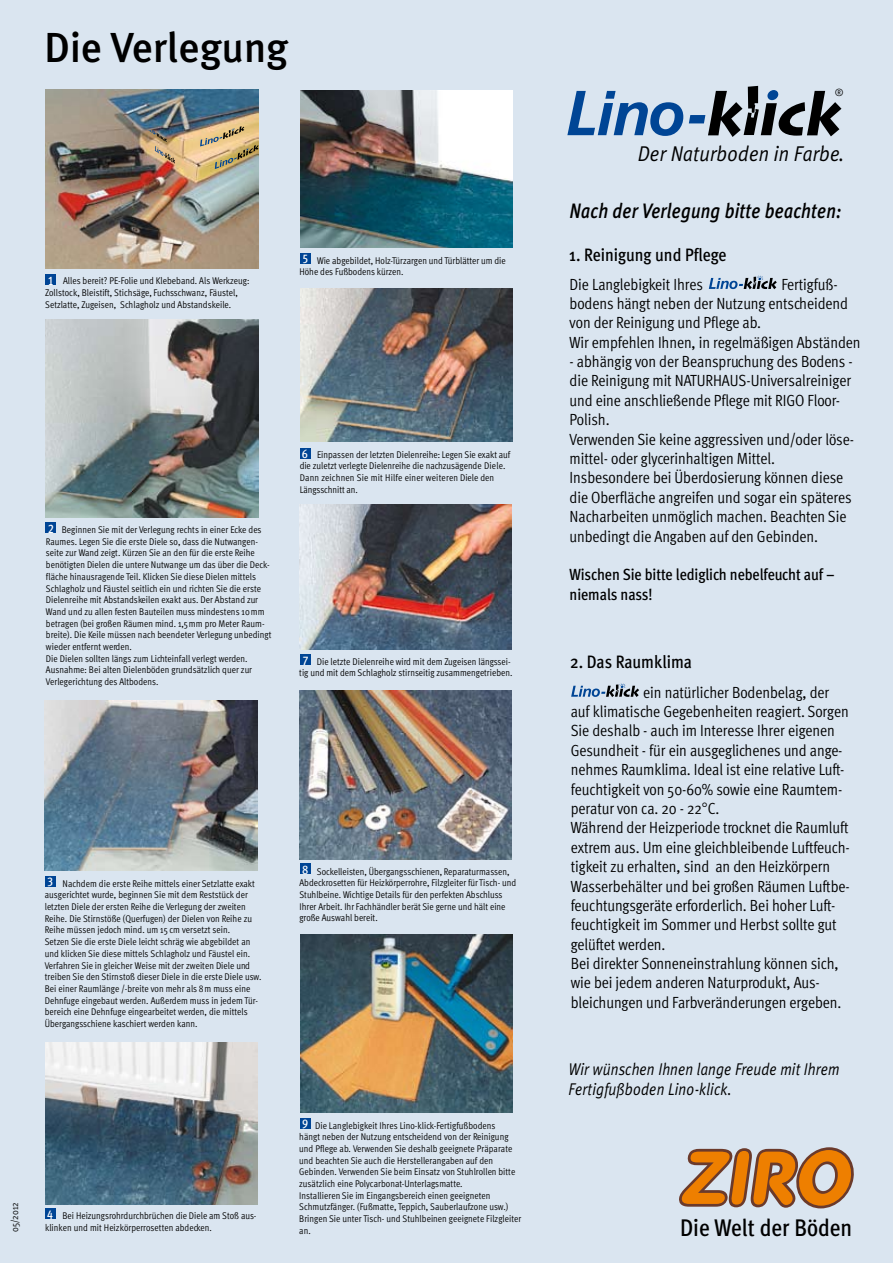
<style>
.page{position:relative;width:893px;height:1263px;background:#dae5f0}
.page>*{position:absolute;margin:0;border:0;box-sizing:border-box;transform-origin:0 0}
.t1{font:500 42px "Meta Plus";color:#000}
.t2{font:500 24.15px "Meta Cond";color:#000}
.t3{font:italic 21.45px "Meta Plus Normal";letter-spacing:.01em;color:#000;scale:.9 1}
.t4{font:italic 500 20.85px "Meta Plus";letter-spacing:.01em;color:#000;scale:.85 1}
.t5{font:500 18px "Meta Cond";color:#000}
.t6{font:italic 16.95px/20.4px "Meta Plus Normal";letter-spacing:.01em;color:#000;scale:.85 1}
.t7{font:16.2px/19.4px "Meta Cond Normal";letter-spacing:-.005em;color:#000}
.t8{font:500 16.2px/19.4px "Meta Cond";letter-spacing:-.005em;color:#000}
.t9{font:500 12.45px "Meta Cond";color:#fff}
.t10{font:12.45px "Meta Cond Medium LF";color:#fff}
.t11{font:10.2px "Meta Plus Normal";color:#000}
.t12{font:9.75px/11.7px "Meta Cond Normal";letter-spacing:.005em;color:#000}
</style>
<div class="page">
<img style="left:46px;top:90px;width:212px;height:178px">
<svg style="left:200px;top:126px;width:59px;height:43px;background:#c6af80"></svg>
<img style="left:299px;top:690px;width:213px;height:170px">
<img style="left:300px;top:935px;width:213px;height:177px">
<img style="left:46px;top:320px;width:212px;height:197px">
<img style="left:300px;top:91px;width:213px;height:156px">
<img style="left:300px;top:288px;width:212px;height:154px">
<img style="left:299px;top:505px;width:213px;height:144px">
<img style="left:45px;top:701px;width:212px;height:170px">
<img style="left:45px;top:1042px;width:213px;height:162px">
<div style="left:45px;top:274px;width:11px;height:11px;background:#004595"></div>
<div style="left:300px;top:253px;width:11px;height:11px;background:#004595"></div>
<div style="left:300px;top:448px;width:11px;height:10px;background:#004595"></div>
<div style="left:300px;top:654px;width:11px;height:11px;background:#004595"></div>
<div style="left:300px;top:863px;width:11px;height:11px;background:#004595"></div>
<div style="left:300px;top:1118px;width:11px;height:10px;background:#004595"></div>
<div style="left:45px;top:522px;width:11px;height:11px;background:#004595"></div>
<div style="left:45px;top:876px;width:11px;height:11px;background:#004595"></div>
<div style="left:45px;top:1208px;width:11px;height:11px;background:#004595"></div>
<svg style="left:679px;top:1147px;width:175px;height:61px"></svg>
<svg style="left:709px;top:275px;width:68px;height:14px"></svg>
<svg style="left:571px;top:683px;width:68px;height:14px"></svg>
<svg style="left:567px;top:91px;width:116px;height:45px"></svg>
<svg style="left:689px;top:86px;width:152px;height:51px"></svg>
<svg style="left:147px;top:130px;width:28px;height:34px"></svg>
<h1 class="t1" style="left:44px;top:23px;width:246px">Die Verlegung</h1>
<p class="t10" style="left:48px;top:273px;width:8px">1</p>
<p class="t12" style="left:45px;top:275px;width:206px;text-indent:18px">Alles bereit? PE-Folie und Klebeband. Als Werkzeug:<br>Zollstock, Bleistift, Stichsäge, Fuchsschwanz, Fäustel,<br>Setzlatte, Zugeisen, Schlagholz und Abstandskeile.</p>
<p class="t9" style="left:303px;top:250px;width:7px">5</p>
<p class="t12" style="left:300px;top:254px;width:208px;text-indent:18px">Wie abgebildet, Holz-Türzargen und Türblätter um die<br>Höhe des Fußbodens kürzen.</p>
<p class="t10" style="left:48px;top:522px;width:8px">2</p>
<p class="t12" style="left:46px;top:524px;width:227px;text-indent:16px">Beginnen Sie mit der Verlegung rechts in einer Ecke des Raumes. Legen Sie die erste Diele so, dass die Nutwangen&shy;seite zur Wand zeigt. Kürzen Sie an den für die erste Reihe benötigten Dielen die untere Nutwange um das über die Deck&shy;fläche hinausragende Teil. Klicken Sie diese Dielen mittels Schlagholz und Fäustel seitlich ein und richten Sie die erste Dielenreihe mit Abstandskeilen exakt aus. Der Abstand zur Wand und zu allen festen Bauteilen muss mindestens 10mm betragen (bei großen Räumen mind. 1,5mm pro Meter Raum&shy;breite). Die Keile müssen nach beendeter Verlegung unbedingt wieder entfernt werden.<br>Die Dielen sollten längs zum Lichteinfall verlegt werden.<br>Ausnahme: Bei alten Dielenböden grundsätzlich quer zur Verlegerichtung des Altbodens.</p>
<p class="t9" style="left:302px;top:446px;width:8px">6</p>
<p class="t12" style="left:300px;top:448px;width:212px;text-indent:17px">Einpassen der letzten Dielenreihe: Legen Sie exakt auf die zuletzt verlegte Dielenreihe die nachzusägende Diele.<br>Dann zeichnen Sie mit Hilfe einer weiteren Diele den Längsschnitt an.</p>
<p class="t9" style="left:303px;top:651px;width:7px">7</p>
<p class="t12" style="left:299px;top:655px;width:215px;text-align:right">Die letzte Dielenreihe wird mit dem Zugeisen längssei-<br>tig und mit dem Schlagholz stirnseitig zusammengetrieben.</p>
<p class="t9" style="left:48px;top:873px;width:7px">3</p>
<p class="t12" style="left:45px;top:877px;width:218px;text-indent:18px">Nachdem die erste Reihe mittels einer Setzlatte exakt ausgerichtet wurde, beginnen Sie mit dem Reststück der letzten Diele der ersten Reihe die Verlegung der zweiten Reihe. Die Stirnstöße (Querfugen) der Dielen von Reihe zu Reihe müssen jedoch mind. um 15 cm versetzt sein.<br>Setzen Sie die erste Diele leicht schräg wie abgebildet an und klicken Sie diese mittels Schlagholz und Fäustel ein.<br>Verfahren Sie in gleicher Weise mit der zweiten Diele und treiben Sie den Stirnstoß dieser Diele in die erste Diele usw.<br>Bei einer Raumlänge /-breite von mehr als 8m muss eine Dehnfuge eingebaut werden. Außerdem muss in jedem Tür&shy;bereich eine Dehnfuge eingearbeitet werden, die mittels Übergangsschiene kaschiert werden kann.</p>
<p class="t12" style="left:9px;top:1232px;width:31px;rotate:-90deg">05/2012</p>
<p class="t9" style="left:47px;top:1205px;width:7px">4</p>
<p class="t12" style="left:45px;top:1210px;width:213px;text-indent:17px">Bei Heizungsrohrdurchbrüchen die Diele am Stoß aus&shy;klinken und mit Heizkörperrosetten abdecken.</p>
<p class="t9" style="left:302px;top:863px;width:8px">8</p>
<p class="t12" style="left:299px;top:865px;width:218px;text-indent:17px">Sockelleisten, Übergangsschienen, Reparaturmassen, Abdeckrosetten für Heizkörperrohre, Filzgleiter für Tisch- und Stuhlbeine. Wichtige Details für den perfekten Abschluss Ihrer Arbeit. Ihr Fachhändler berät Sie gerne und hält eine große Auswahl bereit.</p>
<p class="t9" style="left:302px;top:1115px;width:8px">9</p>
<p class="t12" style="left:299px;top:1119px;width:224px;text-indent:16px">Die Langlebigkeit Ihres Lino-klick-Fertigfußbodens<br>hängt neben der Nutzung entscheidend von der Reinigung und Pflege ab. Verwenden Sie deshalb geeignete Präparate und beachten Sie auch die Herstellerangaben auf den Gebinden. Verwenden Sie beim Einsatz von Stuhlrollen bitte zusätzlich eine Polycarbonat-Unterlagsmatte.<br>Installieren Sie im Eingangsbereich einen geeigneten Schmutzfänger. (Fußmatte, Teppich, Sauberlaufzone usw.)<br>Bringen Sie unter Tisch- und Stuhlbeinen geeignete Filzgleiter an.</p>
<p class="t11" style="left:835px;top:87px;width:10px">®</p>
<h3 class="t3" style="left:638px;top:141px;width:231px">Der Naturboden in Farbe.</h3>
<h3 class="t4" style="left:570px;top:199px;width:321px">Nach der Verlegung bitte beachten:</h3>
<h3 class="t5" style="left:569px;top:244px;width:159px">1. Reinigung und Pflege</h3>
<h3 class="t7" style="left:570px;top:274px;width:135px">Die Langlebigkeit Ihres</h3>
<h3 class="t7" style="left:570px;top:274px;width:293px;text-indent:212px">Fertigfuß&shy;bodens hängt neben der Nutzung entscheidend von der Reinigung und Pflege ab.<br>Wir empfehlen Ihnen, in regelmäßigen Abständen</h3>
<p class="t7" style="left:570px;top:352px;width:286px">- abhängig von der Beanspruchung des Bodens - die Reinigung mit NATURHAUS-Universalreiniger und eine anschließende Pflege mit RIGO Floor-Polish.<br>Verwenden Sie keine aggressiven und/oder löse&shy;mittel- oder glycerinhaltigen Mittel.<br>Insbesondere bei Überdosierung können diese die Oberfläche angreifen und sogar ein späteres Nacharbeiten unmöglich machen. Beachten Sie unbedingt die Angaben auf den Gebinden.</p>
<h3 class="t8" style="left:570px;top:565px;width:267px">Wischen Sie bitte lediglich nebelfeucht auf – niemals nass!</h3>
<h3 class="t5" style="left:570px;top:652px;width:123px">2. Das Raumklima</h3>
<p class="t7" style="left:571px;top:682px;width:281px;text-indent:72px">ein natürlicher Bodenbelag, der auf klimatische Gegebenheiten reagiert. Sorgen Sie deshalb - auch im Interesse Ihrer eigenen Gesundheit - für ein ausgeglichenes und ange&shy;nehmes Raumklima. Ideal ist eine relative Luft&shy;feuchtigkeit von 50-60% sowie eine Raumtem&shy;peratur von ca. 20 - 22 C.<br>Während der Heizperiode trocknet die Raumluft extrem aus. Um eine gleichbleibende Luftfeuch&shy;tigkeit zu erhalten, sind an den Heizkörpern Wasserbehälter und bei großen Räumen Luftbe&shy;feuchtungsgeräte erforderlich. Bei hoher Luft&shy;feuchtigkeit im Sommer und Herbst sollte gut gelüftet werden.<br>Bei direkter Sonneneinstrahlung können sich, wie bei jedem anderen Naturprodukt, Aus&shy;bleichungen und Farbveränderungen ergeben.</p>
<h3 class="t6" style="left:569px;top:1058px;width:320px">Wir wünschen Ihnen lange Freude mit Ihrem<br>Fertigfußboden Lino-klick.</h3>
<h2 class="t2" style="left:680px;top:1213px;width:174px">Die Welt der Böden</h2>
</div>
